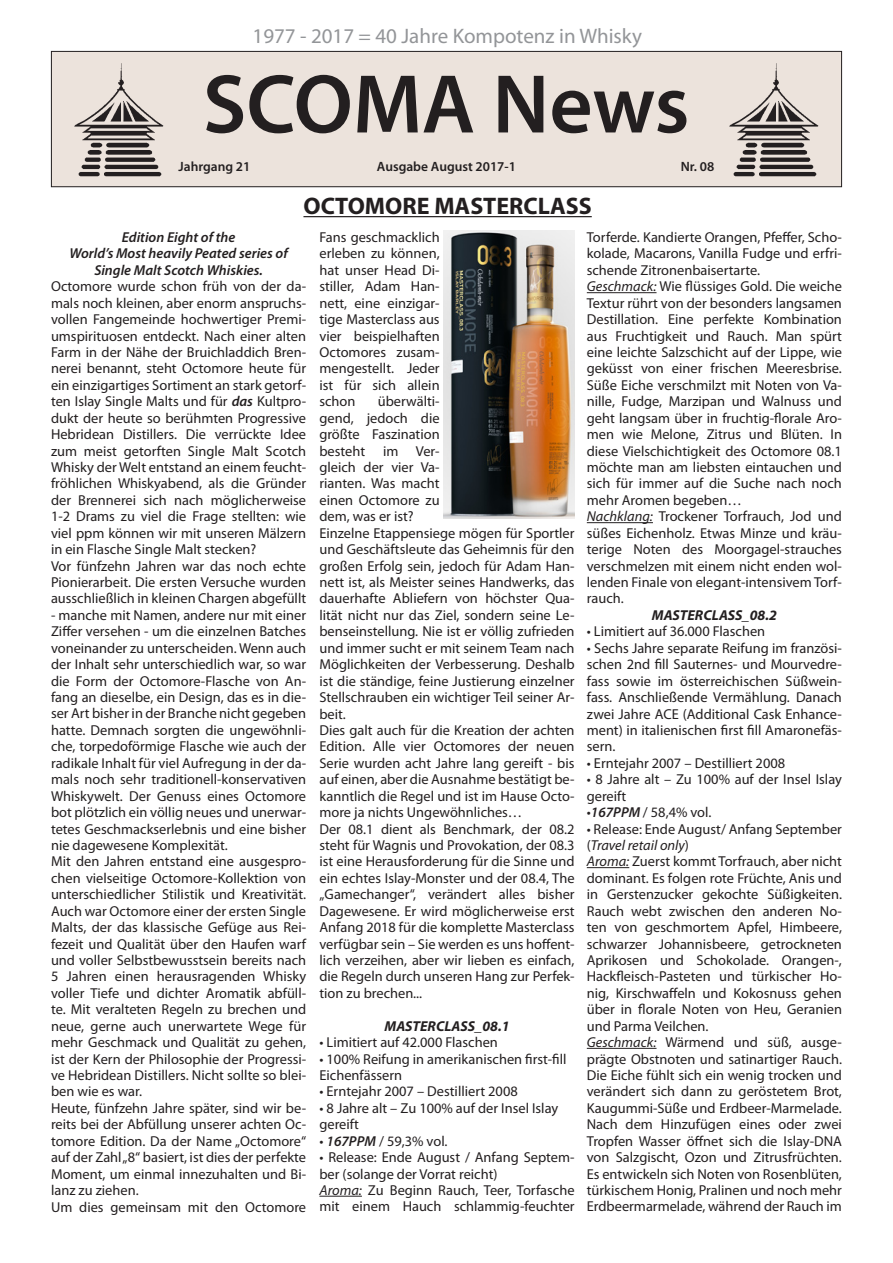
<style>
.page{position:relative;width:893px;height:1263px;background:#fff}
.page>*{position:absolute;margin:0;border:0;box-sizing:border-box;transform-origin:0 0}
.t1{font:600 84px "Myriad Pro";letter-spacing:-.005em;color:#231f20}
.t2{font:700 24px "Myriad Pro";color:#231f20}
.t3{font:21px "Myriad Pro";color:#939598}
.t4{font:14.4px/16.5px "Myriad Pro";color:#231f20}
.t5{font:italic 600 14.4px/16.5px "Myriad Pro";color:#231f20;text-align:center}
.t6{font:italic 700 14.4px "Myriad Pro";color:#231f20}
.t7{font:600 13.5px "Myriad Pro";color:#231f20}
.s1{font-weight:600;font-style:italic}
.s2{font-style:italic}
</style>
<div class="page">
<div style="left:51px;top:51px;width:791px;height:136px;background:#ece3dc"></div>
<div style="left:51px;top:51px;width:791px;height:136px;border:1px solid #231f20"></div>
<img style="left:74px;top:63px;width:90px;height:114px">
<img style="left:729px;top:63px;width:90px;height:114px">
<hr style="left:319px;top:1196px;width:43px;height:1px;background:#231f20">
<hr style="left:587px;top:292px;width:69px;height:1px;background:#231f20">
<hr style="left:587px;top:522px;width:66px;height:1px;background:#231f20">
<hr style="left:587px;top:867px;width:42px;height:1px;background:#231f20">
<hr style="left:587px;top:1048px;width:69px;height:1px;background:#231f20">
<img style="left:444px;top:230px;width:130px;height:289px">
<hr style="left:303px;top:216px;width:289px;height:1px;background:#231f20">
<h3 class="t3" style="left:253px;top:23px;width:391px">1977 - 2017 = 40 Jahre Kompotenz in Whisky</h3>
<h1 class="t1" style="left:203px;top:51px;width:488px">SCOMA News</h1>
<p class="t7" style="left:179px;top:158px;width:73px">Jahrgang 21</p>
<p class="t7" style="left:377px;top:158px;width:141px">Ausgabe August 2017-1</p>
<p class="t7" style="left:681px;top:158px;width:35px">Nr. 08</p>
<h2 class="t2" style="left:303px;top:190px;width:290px">OCTOMORE MASTERCLASS</h2>
<p class="t5" style="left:69px;top:228px;width:220px">Edition Eight of the<br>World’s Most heavily Peated series of<br>Single Malt Scotch Whiskies.</p>
<p class="t4" style="left:51px;top:278px;width:257px">Octomore wurde schon früh von der da&shy;mals noch kleinen, aber enorm anspruchs&shy;vollen Fangemeinde hochwertiger Premi&shy;umspirituosen entdeckt. Nach einer alten Farm in der Nähe der Bruichladdich Bren&shy;nerei benannt, steht Octomore heute für ein einzigartiges Sortiment an stark getorf&shy;ten Islay Single Malts und für <span class="s1">das</span> Kultpro&shy;dukt der heute so berühmten Progressive Hebridean Distillers. Die verrückte Idee zum meist getorften Single Malt Scotch Whisky der Welt entstand an einem feucht&shy;fröhlichen Whiskyabend, als die Gründer der Brennerei sich nach möglicherweise 1-2 Drams zu viel die Frage stellten: wie viel ppm können wir mit unseren Mälzern in ein Flasche Single Malt stecken?<br>Vor fünfzehn Jahren war das noch echte Pionierarbeit. Die ersten Versuche wurden ausschließlich in kleinen Chargen abgefüllt</p>
<p class="t4" style="left:51px;top:607px;width:257px">- manche mit Namen, andere nur mit einer Ziffer versehen - um die einzelnen Batches voneinander zu unterscheiden. Wenn auch der Inhalt sehr unterschiedlich war, so war die Form der Octomore-Flasche von An&shy;fang an dieselbe, ein Design, das es in die&shy;ser Art bisher in der Branche nicht gegeben hatte. Demnach sorgten die ungewöhnli&shy;che, torpedoförmige Flasche wie auch der radikale Inhalt für viel Aufregung in der da&shy;mals noch sehr traditionell-konservativen Whiskywelt. Der Genuss eines Octomore bot plötzlich ein völlig neues und unerwar&shy;tetes Geschmackserlebnis und eine bisher nie dagewesene Komplexität.<br>Mit den Jahren entstand eine ausgespro&shy;chen vielseitige Octomore-Kollektion von unterschiedlicher Stilistik und Kreativität.<br>Auch war Octomore einer der ersten Single Malts, der das klassische Gefüge aus Rei&shy;fezeit und Qualität über den Haufen warf und voller Selbstbewusstsein bereits nach 5 Jahren einen herausragenden Whisky voller Tiefe und dichter Aromatik abfüll&shy;te. Mit veralteten Regeln zu brechen und neue, gerne auch unerwartete Wege für mehr Geschmack und Qualität zu gehen, ist der Kern der Philosophie der Progressi&shy;ve Hebridean Distillers. Nicht sollte so blei&shy;ben wie es war.<br>Heute, fünfzehn Jahre später, sind wir be&shy;reits bei der Abfüllung unserer achten Oc&shy;tomore Edition. Da der Name „Octomore“ auf der Zahl „8“ basiert, ist dies der perfekte Moment, um einmal innezuhalten und Bi&shy;lanz zu ziehen.<br>Um dies gemeinsam mit den Octomore</p>
<p class="t4" style="left:319px;top:229px;width:122px;text-align:justify">Fans geschmacklich erleben zu können, hat unser Head Di&shy;stiller, Adam Han&shy;nett, eine einzigar&shy;tige Masterclass aus vier beispielhaften Octomores zusam&shy;mengestellt. Jeder ist für sich allein schon</p>
<p class="t4" style="left:319px;top:393px;width:257px;text-indent:58px">überwälti-<br>gend, jedoch die<br>größte Faszination<br>besteht im Ver-<br>gleich der vier Va-<br>rianten. Was macht<br>einen Octomore zu<br>dem, was er ist?<br>Einzelne Etappensiege mögen für Sportler und Geschäftsleute das Geheimnis für den großen Erfolg sein, jedoch für Adam Han&shy;nett ist, als Meister seines Handwerks, das dauerhafte Abliefern von höchster Qua&shy;lität nicht nur das Ziel, sondern seine Le&shy;benseinstellung. Nie ist er völlig zufrieden und immer sucht er mit seinem Team nach Möglichkeiten der Verbesserung. Deshalb ist die ständige, feine Justierung einzelner Stellschrauben ein wichtiger Teil seiner Ar&shy;beit.<br>Dies galt auch für die Kreation der achten Edition. Alle vier Octomores der neuen Serie wurden acht Jahre lang gereift - bis auf einen, aber die Ausnahme bestätigt be&shy;kanntlich die Regel und ist im Hause Octo&shy;more ja nichts Ungewöhnliches…<br>Der 08.1 dient als Benchmark, der 08.2 steht für Wagnis und Provokation, der 08.3 ist eine Herausforderung für die Sinne und ein echtes Islay-Monster und der 08.4, The „Gamechanger“, verändert alles bisher Dagewesene. Er wird möglicherweise erst Anfang 2018 für die komplette Masterclass verfügbar sein – Sie werden es uns hoffent&shy;lich verzeihen, aber wir lieben es einfach, die Regeln durch unseren Hang zur Perfek&shy;tion zu brechen...</p>
<p class="t6" style="left:384px;top:1016px;width:127px">MASTERCLASS_08.1</p>
<p class="t4" style="left:319px;top:1034px;width:180px">• Limitiert auf 42.000 Flaschen</p>
<p class="t4" style="left:319px;top:1050px;width:249px">• 100% Reifung in amerikanischen first-fill<br>Eichenfässern</p>
<p class="t4" style="left:319px;top:1083px;width:200px">• Erntejahr 2007 – Destilliert 2008</p>
<p class="t4" style="left:319px;top:1099px;width:240px">• 8 Jahre alt – Zu 100% auf der Insel Islay gereift</p>
<p class="t4" style="left:319px;top:1132px;width:130px">• <span class="s1">167PPM</span> / 59,3% vol.</p>
<p class="t4" style="left:319px;top:1149px;width:257px">• Release: Ende August / Anfang Septem&shy;ber (solange der Vorrat reicht)<br><span class="s2">Aroma:</span> Zu Beginn Rauch, Teer, Torfasche mit einem Hauch schlammig-feuchter</p>
<p class="t4" style="left:587px;top:229px;width:257px">Torferde. Kandierte Orangen, Pfeffer, Scho&shy;kolade, Macarons, Vanilla Fudge und erfri&shy;schende Zitronenbaisertarte.<br><span class="s2">Geschmack:</span> Wie flüssiges Gold. Die weiche Textur rührt von der besonders langsamen Destillation. Eine perfekte Kombination aus Fruchtigkeit und Rauch. Man spürt eine leichte Salzschicht auf der Lippe, wie geküsst von einer frischen Meeresbrise.<br>Süße Eiche verschmilzt mit Noten von Va&shy;nille, Fudge, Marzipan und Walnuss und geht langsam über in fruchtig-florale Aro&shy;men wie Melone, Zitrus und Blüten. In diese Vielschichtigkeit des Octomore 08.1 möchte man am liebsten eintauchen und sich für immer auf die Suche nach noch mehr Aromen begeben…<br><span class="s2">Nachklang:</span> Trockener Torfrauch, Jod und süßes Eichenholz. Etwas Minze und kräu&shy;terige Noten des Moorgagel-strauches verschmelzen mit einem nicht enden wol&shy;lenden Finale von elegant-intensivem Torf&shy;rauch.</p>
<p class="t6" style="left:652px;top:606px;width:127px">MASTERCLASS_08.2</p>
<p class="t4" style="left:587px;top:623px;width:180px">• Limitiert auf 36.000 Flaschen</p>
<p class="t4" style="left:587px;top:639px;width:257px;text-align:justify">• Sechs Jahre separate Reifung im französi&shy;schen 2nd fill Sauternes- und Mourvedre&shy;fass sowie im österreichischen Süßwein&shy;fass. Anschließende Vermählung. Danach zwei Jahre ACE (Additional Cask Enhance&shy;ment) in italienischen first fill Amaronefäs&shy;sern.</p>
<p class="t4" style="left:587px;top:754px;width:200px">• Erntejahr 2007 – Destilliert 2008</p>
<p class="t4" style="left:587px;top:771px;width:257px">• 8 Jahre alt – Zu 100% auf der Insel Islay gereift</p>
<p class="t4" style="left:587px;top:804px;width:126px">•<span class="s1">167PPM</span> / 58,4% vol.</p>
<p class="t4" style="left:587px;top:820px;width:257px">• Release: Ende August/ Anfang September (<span class="s2">Travel retail only</span>)<br><span class="s2">Aroma:</span> Zuerst kommt Torfrauch, aber nicht dominant. Es folgen rote Früchte, Anis und in Gerstenzucker gekochte Süßigkeiten.<br>Rauch webt zwischen den anderen No&shy;ten von geschmortem Apfel, Himbeere, schwarzer Johannisbeere, getrockneten Aprikosen und Schokolade. Orangen-, Hackfleisch-Pasteten und türkischer Ho&shy;nig, Kirschwaffeln und Kokosnuss gehen über in florale Noten von Heu, Geranien und Parma Veilchen.<br><span class="s2">Geschmack:</span> Wärmend und süß, ausge&shy;prägte Obstnoten und satinartiger Rauch.<br>Die Eiche fühlt sich ein wenig trocken und verändert sich dann zu geröstetem Brot, Kaugummi-Süße und Erdbeer-Marmelade.<br>Nach dem Hinzufügen eines oder zwei Tropfen Wasser öffnet sich die Islay-DNA von Salzgischt, Ozon und Zitrusfrüchten.<br>Es entwickeln sich Noten von Rosenblüten, türkischem Honig, Pralinen und noch mehr Erdbeermarmelade, während der Rauch im</p>
</div>
